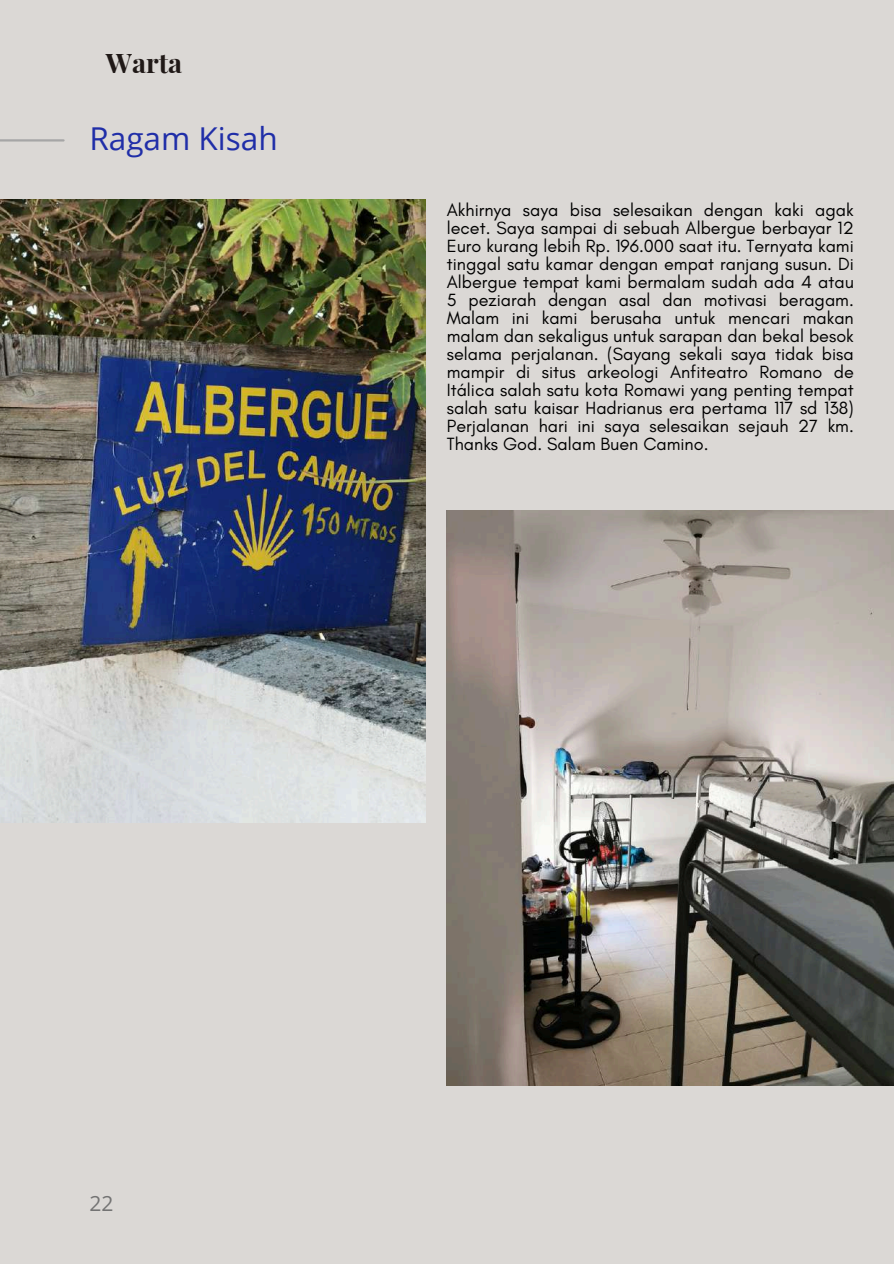
<style>
.page{position:relative;width:894px;height:1264px;background:#fff}
.page>*{position:absolute;margin:0;border:0;box-sizing:border-box;transform-origin:0 0}
.t1{font:31.5px "Open Sans";color:#202ea8}
.t2{font:700 27px "Playfair Display";color:#201917}
.t3{font:21px "Open Sans";color:#737373}
.t4{font:18px/18px "Glacial Indifference";color:#000;text-align:justify}
</style>
<div class="page">
<div style="left:0;top:0;width:893px;height:1263px;background:#dbd8d5"></div>
<hr style="left:0;top:139px;width:64px;height:2px;background:#a6a6a6">
<img style="left:0;top:200px;width:425px;height:622px">
<img style="left:446px;top:511px;width:447px;height:574px">
<h2 class="t2" style="left:106px;top:44px;width:78px">Warta</h2>
<h1 class="t1" style="left:89px;top:116px;width:190px">Ragam Kisah</h1>
<p class="t4" style="left:446px;top:200px;width:408px">Akhirnya saya bisa selesaikan dengan kaki agak lecet. Saya sampai di sebuah Albergue berbayar 12<br>Euro kurang lebih Rp. 196.000 saat itu. Ternyata kami tinggal satu kamar dengan empat ranjang susun. Di Albergue tempat kami bermalam sudah ada 4 atau 5 peziarah dengan asal dan motivasi beragam.<br>Malam ini kami berusaha untuk mencari makan malam dan sekaligus untuk sarapan dan bekal besok selama perjalanan. (Sayang sekali saya tidak bisa mampir di situs arkeologi Anfiteatro Romano de Itálica salah satu kota Romawi yang penting tempat salah satu kaisar Hadrianus era pertama 117 sd 138)<br>Perjalanan hari ini saya selesaikan sejauh 27 km.<br>Thanks God. Salam Buen Camino.</p>
<p class="t3" style="left:89px;top:1188px;width:25px">22</p>
</div>
